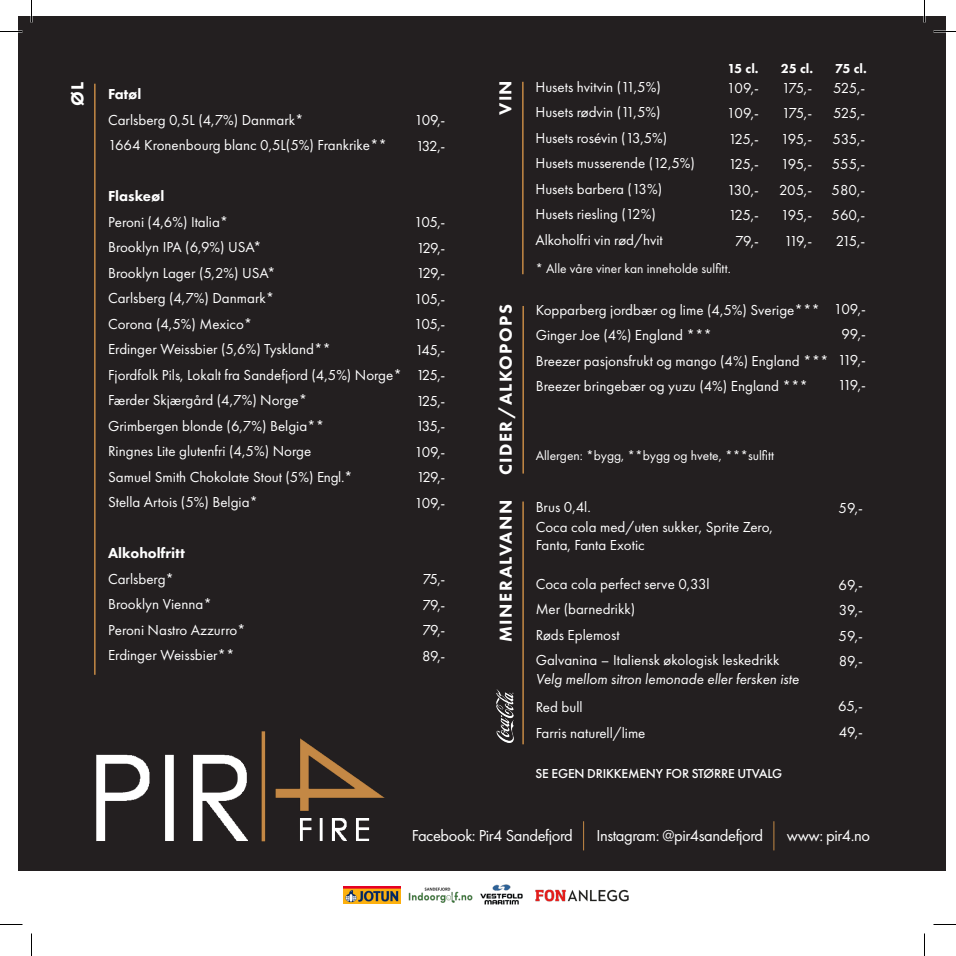
<style>
.page{position:relative;width:956px;height:956px;background:#fff}
.page>*{position:absolute;margin:0;border:0;box-sizing:border-box;transform-origin:0 0}
.t1{font:800 18px "Futura PT";letter-spacing:.075em;color:#fff}
.Paragraph_Style_2{font:16.5px "Futura PT";letter-spacing:-.025em;color:#fff}
.Paragraph_Style_1{font:15px/25.5px "Futura PT";color:#fff}
.Paragraph_Style_1-2{font:italic 15px "Futura PT";color:#fff}
.Paragraph_Style_1-3{font:800 15px "Futura PT";color:#fff}
.Paragraph_Style_1-4{font:13.5px "Futura PT";color:#fff}
.Paragraph_Style_2-2{font:500 13.5px "Futura PT";letter-spacing:-.015em;color:#fff}
.Paragraph_Style_1-5{font:800 13.5px "Futura PT";color:#fff}
</style>
<div class="page">
<div style="left:19px;top:17px;width:927px;height:854px;background:#231f20"></div>
<img style="left:344px;top:887px;width:56px;height:16px">
<img style="left:535px;top:889px;width:94px;height:13px">
<img style="left:409px;top:888px;width:63px;height:14px">
<img style="left:480px;top:884px;width:43px;height:21px">
<svg style="left:583px;top:821px;width:1px;height:29px"></svg>
<hr style="left:522px;top:82px;width:2px;height:192px;background:#c58945">
<img style="left:497px;top:690px;width:16px;height:52px">
<hr style="left:522px;top:501px;width:2px;height:243px;background:#c58945">
<hr style="left:522px;top:306px;width:2px;height:168px;background:#c58945">
<hr style="left:94px;top:84px;width:2px;height:591px;background:#c58945">
<svg style="left:773px;top:821px;width:1px;height:29px"></svg>
<img style="left:96px;top:731px;width:289px;height:111px">
<hr style="left:923px;top:0;width:2px;height:23px;background:#fff">
<svg style="left:0;top:31px;width:22px;height:1px"></svg>
<svg style="left:933px;top:31px;width:23px;height:1px"></svg>
<svg style="left:0;top:924px;width:22px;height:1px"></svg>
<svg style="left:933px;top:924px;width:23px;height:1px"></svg>
<svg style="left:31px;top:0;width:1px;height:23px"></svg>
<svg style="left:31px;top:933px;width:1px;height:23px"></svg>
<svg style="left:924px;top:0;width:1px;height:23px"></svg>
<svg style="left:924px;top:933px;width:1px;height:23px"></svg>
<p class="t1" style="left:66px;top:106px;width:26px;rotate:-90deg">ØL</p>
<p class="Paragraph_Style_1-3" style="left:108px;top:85px;width:35px">Fatøl</p>
<p class="Paragraph_Style_1" style="left:108px;top:107px;width:197px">Carlsberg 0,5L (4,7%) Danmark*</p>
<p class="Paragraph_Style_1" style="left:108px;top:132px;width:280px">1664 Kronenbourg blanc 0,5L(5%) Frankrike**</p>
<p class="Paragraph_Style_1-3" style="left:108px;top:187px;width:58px">Flaskeøl</p>
<p class="Paragraph_Style_1" style="left:108px;top:209px;width:122px">Peroni (4,6%) Italia*</p>
<p class="Paragraph_Style_1" style="left:108px;top:234px;width:155px">Brooklyn IPA (6,9%) USA*</p>
<p class="Paragraph_Style_1" style="left:108px;top:260px;width:169px">Brooklyn Lager (5,2%) USA*</p>
<p class="Paragraph_Style_1" style="left:108px;top:285px;width:168px">Carlsberg (4,7%) Danmark*</p>
<p class="Paragraph_Style_1" style="left:108px;top:311px;width:146px">Corona (4,5%) Mexico*</p>
<p class="Paragraph_Style_1" style="left:108px;top:336px;width:225px">Erdinger Weissbier (5,6%) Tyskland**</p>
<p class="Paragraph_Style_1" style="left:108px;top:362px;width:295px">Fjordfolk Pils, Lokalt fra Sandefjord (4,5%) Norge*</p>
<p class="Paragraph_Style_1" style="left:108px;top:387px;width:201px">Færder Skjærgård (4,7%) Norge*</p>
<p class="Paragraph_Style_1" style="left:108px;top:413px;width:218px">Grimbergen blonde (6,7%) Belgia**</p>
<p class="Paragraph_Style_1" style="left:108px;top:438px;width:205px">Ringnes Lite glutenfri (4,5%) Norge</p>
<p class="Paragraph_Style_1" style="left:108px;top:464px;width:246px">Samuel Smith Chokolate Stout (5%) Engl.*</p>
<p class="Paragraph_Style_1" style="left:108px;top:489px;width:152px">Stella Artois (5%) Belgia*</p>
<p class="Paragraph_Style_1-3" style="left:108px;top:544px;width:78px">Alkoholfritt</p>
<p class="Paragraph_Style_1" style="left:108px;top:566px;width:68px">Carlsberg*</p>
<p class="Paragraph_Style_1" style="left:108px;top:591px;width:105px">Brooklyn Vienna*</p>
<p class="Paragraph_Style_1" style="left:108px;top:617px;width:139px">Peroni Nastro Azzurro*</p>
<p class="Paragraph_Style_1" style="left:108px;top:642px;width:128px">Erdinger Weissbier**</p>
<p class="Paragraph_Style_1" style="left:415px;top:107px;width:32px">109,-</p>
<p class="Paragraph_Style_1" style="left:416px;top:133px;width:31px">132,-</p>
<p class="Paragraph_Style_1" style="left:414px;top:209px;width:33px">105,-</p>
<p class="Paragraph_Style_1" style="left:416px;top:235px;width:30px">129,-</p>
<p class="Paragraph_Style_1" style="left:416px;top:260px;width:30px">129,-</p>
<p class="Paragraph_Style_1" style="left:414px;top:286px;width:33px">105,-</p>
<p class="Paragraph_Style_1" style="left:414px;top:311px;width:33px">105,-<br>145,-</p>
<p class="Paragraph_Style_1" style="left:416px;top:362px;width:31px">125,-</p>
<p class="Paragraph_Style_1" style="left:416px;top:388px;width:31px">125,-</p>
<p class="Paragraph_Style_1" style="left:416px;top:413px;width:31px">135,-</p>
<p class="Paragraph_Style_1" style="left:415px;top:439px;width:32px">109,-</p>
<p class="Paragraph_Style_1" style="left:416px;top:464px;width:30px">129,-</p>
<p class="Paragraph_Style_1" style="left:415px;top:490px;width:32px">109,-</p>
<p class="Paragraph_Style_1" style="left:423px;top:566px;width:24px">75,-</p>
<p class="Paragraph_Style_1" style="left:423px;top:592px;width:24px">79,-</p>
<p class="Paragraph_Style_1" style="left:423px;top:617px;width:24px">79,-</p>
<p class="Paragraph_Style_1" style="left:422px;top:643px;width:25px">89,-</p>
<p class="t1" style="left:494px;top:115px;width:36px;rotate:-90deg">VIN</p>
<p class="t1" style="left:495px;top:475px;width:172px;rotate:-90deg">CIDER/ALKOPOPS</p>
<p class="t1" style="left:495px;top:642px;width:143px;rotate:-90deg">MINERALVANN</p>
<p class="Paragraph_Style_1" style="left:535px;top:74px;width:127px">Husets hvitvin (11,5%)</p>
<p class="Paragraph_Style_1" style="left:535px;top:99px;width:127px">Husets rødvin (11,5%)</p>
<p class="Paragraph_Style_1" style="left:535px;top:125px;width:133px">Husets rosévin (13,5%)</p>
<p class="Paragraph_Style_1" style="left:535px;top:150px;width:161px">Husets musserende (12,5%)</p>
<p class="Paragraph_Style_1" style="left:535px;top:176px;width:128px">Husets barbera (13%)</p>
<p class="Paragraph_Style_1" style="left:535px;top:201px;width:122px">Husets riesling (12%)</p>
<p class="Paragraph_Style_1" style="left:535px;top:227px;width:129px">Alkoholfri vin rød/hvit</p>
<p class="Paragraph_Style_1-5" style="left:727px;top:60px;width:33px">15 cl.</p>
<p class="Paragraph_Style_1-5" style="left:781px;top:60px;width:34px">25 cl.</p>
<p class="Paragraph_Style_1-5" style="left:835px;top:60px;width:33px">75 cl.</p>
<p class="Paragraph_Style_1" style="left:727px;top:75px;width:34px">109,-</p>
<p class="Paragraph_Style_1" style="left:727px;top:100px;width:34px">109,-</p>
<p class="Paragraph_Style_1" style="left:728px;top:126px;width:32px">125,-</p>
<p class="Paragraph_Style_1" style="left:728px;top:151px;width:32px">125,-</p>
<p class="Paragraph_Style_1" style="left:727px;top:177px;width:33px">130,-</p>
<p class="Paragraph_Style_1" style="left:728px;top:202px;width:32px">125,-</p>
<p class="Paragraph_Style_1" style="left:735px;top:228px;width:25px">79,-</p>
<p class="Paragraph_Style_1" style="left:782px;top:75px;width:32px">175,-</p>
<p class="Paragraph_Style_1" style="left:782px;top:100px;width:32px">175,-</p>
<p class="Paragraph_Style_1" style="left:781px;top:126px;width:33px">195,-</p>
<p class="Paragraph_Style_1" style="left:781px;top:151px;width:33px">195,-</p>
<p class="Paragraph_Style_1" style="left:779px;top:177px;width:35px">205,-</p>
<p class="Paragraph_Style_1" style="left:781px;top:202px;width:33px">195,-</p>
<p class="Paragraph_Style_1" style="left:784px;top:228px;width:29px">119,-</p>
<p class="Paragraph_Style_1" style="left:833px;top:75px;width:34px">525,-</p>
<p class="Paragraph_Style_1" style="left:833px;top:100px;width:34px">525,-</p>
<p class="Paragraph_Style_1" style="left:832px;top:126px;width:34px">535,-</p>
<p class="Paragraph_Style_1" style="left:832px;top:151px;width:35px">555,-</p>
<p class="Paragraph_Style_1" style="left:831px;top:177px;width:35px">580,-</p>
<p class="Paragraph_Style_1" style="left:831px;top:202px;width:35px">560,-</p>
<p class="Paragraph_Style_1" style="left:836px;top:228px;width:31px">215,-</p>
<p class="Paragraph_Style_1-4" style="left:535px;top:260px;width:197px">* Alle våre viner kan inneholde sulfitt.</p>
<p class="Paragraph_Style_1" style="left:536px;top:297px;width:286px">Kopparberg jordbær og lime (4,5%) Sverige***</p>
<p class="Paragraph_Style_1" style="left:536px;top:323px;width:178px">Ginger Joe (4%) England ***</p>
<p class="Paragraph_Style_1" style="left:536px;top:348px;width:295px">Breezer pasjonsfrukt og mango (4%) England ***</p>
<p class="Paragraph_Style_1" style="left:536px;top:374px;width:274px">Breezer bringebær og yuzu (4%) England ***</p>
<p class="Paragraph_Style_1" style="left:834px;top:296px;width:34px">109,-</p>
<p class="Paragraph_Style_1" style="left:841px;top:321px;width:26px">99,-</p>
<p class="Paragraph_Style_1" style="left:838px;top:347px;width:29px">119,-</p>
<p class="Paragraph_Style_1" style="left:838px;top:372px;width:29px">119,-</p>
<p class="Paragraph_Style_1-4" style="left:536px;top:447px;width:240px">Allergen: *bygg, **bygg og hvete, ***sulfitt</p>
<p class="Paragraph_Style_1" style="left:536px;top:495px;width:57px">Brus 0,4l.</p>
<p class="Paragraph_Style_1" style="left:536px;top:514px;width:239px">Coca cola med/uten sukker, Sprite Zero,</p>
<p class="Paragraph_Style_1" style="left:536px;top:532px;width:111px">Fanta, Fanta Exotic</p>
<p class="Paragraph_Style_1" style="left:536px;top:571px;width:176px">Coca cola perfect serve 0,33l</p>
<p class="Paragraph_Style_1" style="left:536px;top:597px;width:101px">Mer (barnedrikk)</p>
<p class="Paragraph_Style_1" style="left:536px;top:622px;width:85px">Røds Eplemost</p>
<p class="Paragraph_Style_1" style="left:536px;top:648px;width:245px">Galvanina – Italiensk økologisk leskedrikk</p>
<p class="Paragraph_Style_1-2" style="left:536px;top:670px;width:265px">Velg mellom sitron lemonade eller fersken iste</p>
<p class="Paragraph_Style_1" style="left:536px;top:694px;width:48px">Red bull</p>
<p class="Paragraph_Style_1" style="left:536px;top:720px;width:111px">Farris naturell/lime</p>
<p class="Paragraph_Style_2-2" style="left:535px;top:766px;width:248px">SE EGEN DRIKKEMENY FOR STØRRE UTVALG</p>
<p class="Paragraph_Style_1" style="left:839px;top:495px;width:26px">59,-</p>
<p class="Paragraph_Style_1" style="left:839px;top:572px;width:26px">69,-</p>
<p class="Paragraph_Style_1" style="left:839px;top:597px;width:26px">39,-</p>
<p class="Paragraph_Style_1" style="left:839px;top:623px;width:26px">59,-</p>
<p class="Paragraph_Style_1" style="left:839px;top:648px;width:26px">89,-</p>
<p class="Paragraph_Style_1" style="left:838px;top:693px;width:26px">65,-</p>
<p class="Paragraph_Style_1" style="left:839px;top:719px;width:26px">49,-</p>
<p class="Paragraph_Style_2" style="left:412px;top:826px;width:162px">Facebook: Pir4 Sandefjord</p>
<p class="Paragraph_Style_2" style="left:596px;top:826px;width:168px">Instagram: @pir4sandefjord</p>
<p class="Paragraph_Style_2" style="left:787px;top:826px;width:85px">www: pir4.no</p>
</div>
